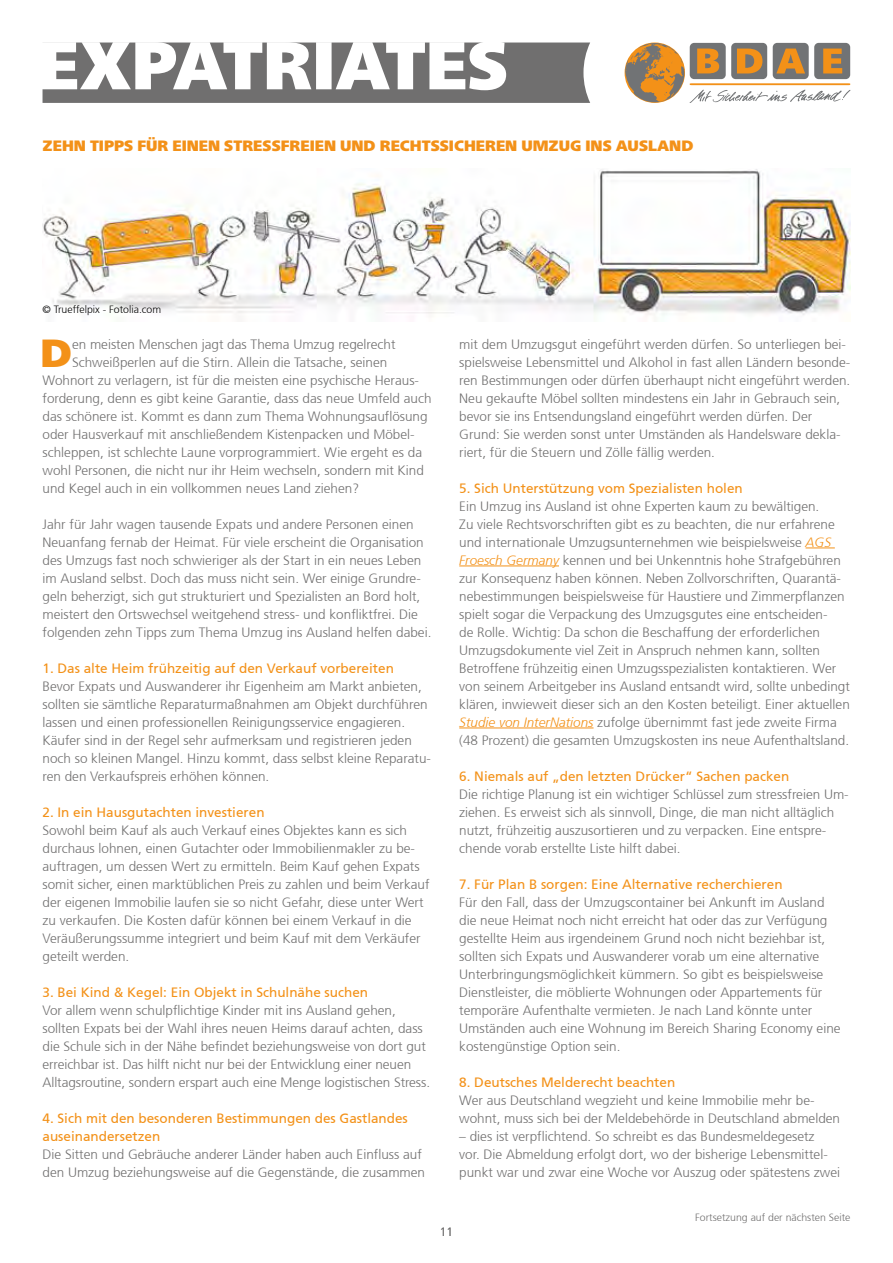
<style>
.page{position:relative;width:893px;height:1263px;background:#fff}
.page>*{position:absolute;margin:0;border:0;box-sizing:border-box;transform-origin:0 0}
.t1{font:39.3px "Frutiger Neue LT Pro X Black";color:#f39118}
.t2{font:15px "Frutiger Neue LT Pro X Black";color:#f39118}
.t3{font:300 13.5px/18px "Frutiger";color:#706f6f}
.t4{font:13.5px/18px "Frutiger";color:#f39118}
.t5{font:300 12px "Frutiger";color:#706f6f}
.t6{font:300 10.5px "Frutiger";color:#706f6f}
.t7{font:300 10.5px "Frutiger";color:#000}
.s1{font-style:italic;color:#f39118}
</style>
<div class="page">
<svg style="left:625px;top:43px;width:225px;height:60px"></svg>
<svg style="left:42px;top:42px;width:548px;height:61px"></svg>
<svg style="left:806px;top:548px;width:29px;height:1px"></svg>
<hr style="left:459px;top:566px;width:100px;height:1px;background:#f39118">
<hr style="left:459px;top:728px;width:134px;height:1px;background:#f39118">
<img style="left:43px;top:169px;width:807px;height:147px">
<p class="t2" style="left:43px;top:136px;width:652px">ZEHN TIPPS FÜR EINEN STRESSFREIEN UND RECHTSSICHEREN UMZUG INS AUSLAND</p>
<p class="t7" style="left:43px;top:303px;width:120px">© Trueffelpix - Fotolia.com</p>
<h1 class="t1" style="left:40px;top:329px;width:33px">D</h1>
<p class="t3" style="left:72px;top:335px;width:325px">en meisten Menschen jagt das Thema Umzug regelrecht</p>
<p class="t3" style="left:72px;top:353px;width:317px">Schweißperlen auf die Stirn. Allein die Tatsache, seinen</p>
<p class="t3" style="left:43px;top:371px;width:378px">Wohnort zu verlagern, ist für die meisten eine psychische Heraus-</p>
<p class="t3" style="left:43px;top:389px;width:391px">forderung, denn es gibt keine Garantie, dass das neue Umfeld auch</p>
<p class="t3" style="left:43px;top:407px;width:387px">das schönere ist. Kommt es dann zum Thema Wohnungsauflösung</p>
<p class="t3" style="left:43px;top:425px;width:374px">oder Hausverkauf mit anschließendem Kistenpacken und Möbel-</p>
<p class="t3" style="left:43px;top:443px;width:381px">schleppen, ist schlechte Laune vorprogrammiert. Wie ergeht es da</p>
<p class="t3" style="left:43px;top:461px;width:383px">wohl Personen, die nicht nur ihr Heim wechseln, sondern mit Kind</p>
<p class="t3" style="left:43px;top:479px;width:318px">und Kegel auch in ein vollkommen neues Land ziehen?</p>
<p class="t3" style="left:43px;top:515px;width:390px">Jahr für Jahr wagen tausende Expats und andere Personen einen Neuanfang fernab der Heimat. Für viele erscheint die Organisation des Umzugs fast noch schwieriger als der Start in ein neues Leben im Ausland selbst. Doch das muss nicht sein. Wer einige Grundre&shy;geln beherzigt, sich gut strukturiert und Spezialisten an Bord holt, meistert den Ortswechsel weitgehend stress- und konfliktfrei. Die folgenden zehn Tipps zum Thema Umzug ins Ausland helfen dabei.</p>
<p class="t4" style="left:43px;top:659px;width:353px">1. Das alte Heim frühzeitig auf den Verkauf vorbereiten</p>
<p class="t3" style="left:43px;top:677px;width:390px">Bevor Expats und Auswanderer ihr Eigenheim am Markt anbieten, sollten sie sämtliche Reparaturmaßnahmen am Objekt durchführen lassen und einen professionellen Reinigungsservice engagieren.<br>Käufer sind in der Regel sehr aufmerksam und registrieren jeden noch so kleinen Mangel. Hinzu kommt, dass selbst kleine Reparatu&shy;ren den Verkaufspreis erhöhen können.</p>
<p class="t4" style="left:43px;top:803px;width:224px">2. In ein Hausgutachten investieren</p>
<p class="t3" style="left:43px;top:821px;width:389px">Sowohl beim Kauf als auch Verkauf eines Objektes kann es sich durchaus lohnen, einen Gutachter oder Immobilienmakler zu be&shy;auftragen, um dessen Wert zu ermitteln. Beim Kauf gehen Expats somit sicher, einen marktüblichen Preis zu zahlen und beim Verkauf der eigenen Immobilie laufen sie so nicht Gefahr, diese unter Wert zu verkaufen. Die Kosten dafür können bei einem Verkauf in die Veräußerungssumme integriert und beim Kauf mit dem Verkäufer geteilt werden.</p>
<p class="t4" style="left:43px;top:983px;width:327px">3. Bei Kind &amp; Kegel: Ein Objekt in Schulnähe suchen</p>
<p class="t3" style="left:43px;top:1001px;width:389px">Vor allem wenn schulpflichtige Kinder mit ins Ausland gehen, sollten Expats bei der Wahl ihres neuen Heims darauf achten, dass die Schule sich in der Nähe befindet beziehungsweise von dort gut erreichbar ist. Das hilft nicht nur bei der Entwicklung einer neuen Alltagsroutine, sondern erspart auch eine Menge logistischen Stress.</p>
<p class="t4" style="left:43px;top:1109px;width:367px">4. Sich mit den besonderen Bestimmungen des Gastlandes auseinandersetzen</p>
<p class="t3" style="left:43px;top:1145px;width:384px">Die Sitten und Gebräuche anderer Länder haben auch Einfluss auf den Umzug beziehungsweise auf die Gegenstände, die zusammen</p>
<p class="t3" style="left:459px;top:335px;width:393px">mit dem Umzugsgut eingeführt werden dürfen. So unterliegen bei&shy;spielsweise Lebensmittel und Alkohol in fast allen Ländern besonde&shy;ren Bestimmungen oder dürfen überhaupt nicht eingeführt werden.<br>Neu gekaufte Möbel sollten mindestens ein Jahr in Gebrauch sein, bevor sie ins Entsendungsland eingeführt werden dürfen. Der Grund: Sie werden sonst unter Umständen als Handelsware dekla&shy;riert, für die Steuern und Zölle fällig werden.</p>
<p class="t4" style="left:459px;top:479px;width:285px">5. Sich Unterstützung vom Spezialisten holen</p>
<p class="t3" style="left:459px;top:497px;width:392px">Ein Umzug ins Ausland ist ohne Experten kaum zu bewältigen.<br>Zu viele Rechtsvorschriften gibt es zu beachten, die nur erfahrene und internationale Umzugsunternehmen wie beispielsweise <span class="s1">AGS Froesch Germany</span> kennen und bei Unkenntnis hohe Strafgebühren zur Konsequenz haben können. Neben Zollvorschriften, Quarantä&shy;nebestimmungen beispielsweise für Haustiere und Zimmerpflanzen spielt sogar die Verpackung des Umzugsgutes eine entscheiden-<br>de Rolle. Wichtig: Da schon die Beschaffung der erforderlichen Umzugsdokumente viel Zeit in Anspruch nehmen kann, sollten Betroffene frühzeitig einen Umzugsspezialisten kontaktieren. Wer von seinem Arbeitgeber ins Ausland entsandt wird, sollte unbedingt klären, inwieweit dieser sich an den Kosten beteiligt. Einer aktuellen <span class="s1">Studie von InterNations</span> zufolge übernimmt fast jede zweite Firma (48 Prozent) die gesamten Umzugskosten ins neue Aufenthaltsland.</p>
<p class="t4" style="left:459px;top:767px;width:332px">6. Niemals auf „den letzten Drücker“ Sachen packen</p>
<p class="t3" style="left:459px;top:785px;width:391px">Die richtige Planung ist ein wichtiger Schlüssel zum stressfreien Um&shy;ziehen. Es erweist sich als sinnvoll, Dinge, die man nicht alltäglich nutzt, frühzeitig auszusortieren und zu verpacken. Eine entspre&shy;chende vorab erstellte Liste hilft dabei.</p>
<p class="t4" style="left:459px;top:875px;width:325px">7. Für Plan B sorgen: Eine Alternative recherchieren</p>
<p class="t3" style="left:459px;top:893px;width:383px">Für den Fall, dass der Umzugscontainer bei Ankunft im Ausland die neue Heimat noch nicht erreicht hat oder das zur Verfügung gestellte Heim aus irgendeinem Grund noch nicht beziehbar ist, sollten sich Expats und Auswanderer vorab um eine alternative Unterbringungsmöglichkeit kümmern. So gibt es beispielsweise Dienstleister, die möblierte Wohnungen oder Appartements für temporäre Aufenthalte vermieten. Je nach Land könnte unter Umständen auch eine Wohnung im Bereich Sharing Economy eine kostengünstige Option sein.</p>
<p class="t4" style="left:459px;top:1073px;width:218px">8. Deutsches Melderecht beachten</p>
<p class="t3" style="left:459px;top:1091px;width:382px">Wer aus Deutschland wegzieht und keine Immobilie mehr be&shy;wohnt, muss sich bei der Meldebehörde in Deutschland abmelden</p>
<p class="t3" style="left:459px;top:1127px;width:382px">– dies ist verpflichtend. So schreibt es das Bundesmeldegesetz<br>vor. Die Abmeldung erfolgt dort, wo der bisherige Lebensmittel&shy;punkt war und zwar eine Woche vor Auszug oder spätestens zwei</p>
<p class="t5" style="left:440px;top:1225px;width:15px">11</p>
<p class="t6" style="left:695px;top:1211px;width:157px">Fortsetzung auf der nächsten Seite</p>
</div>
